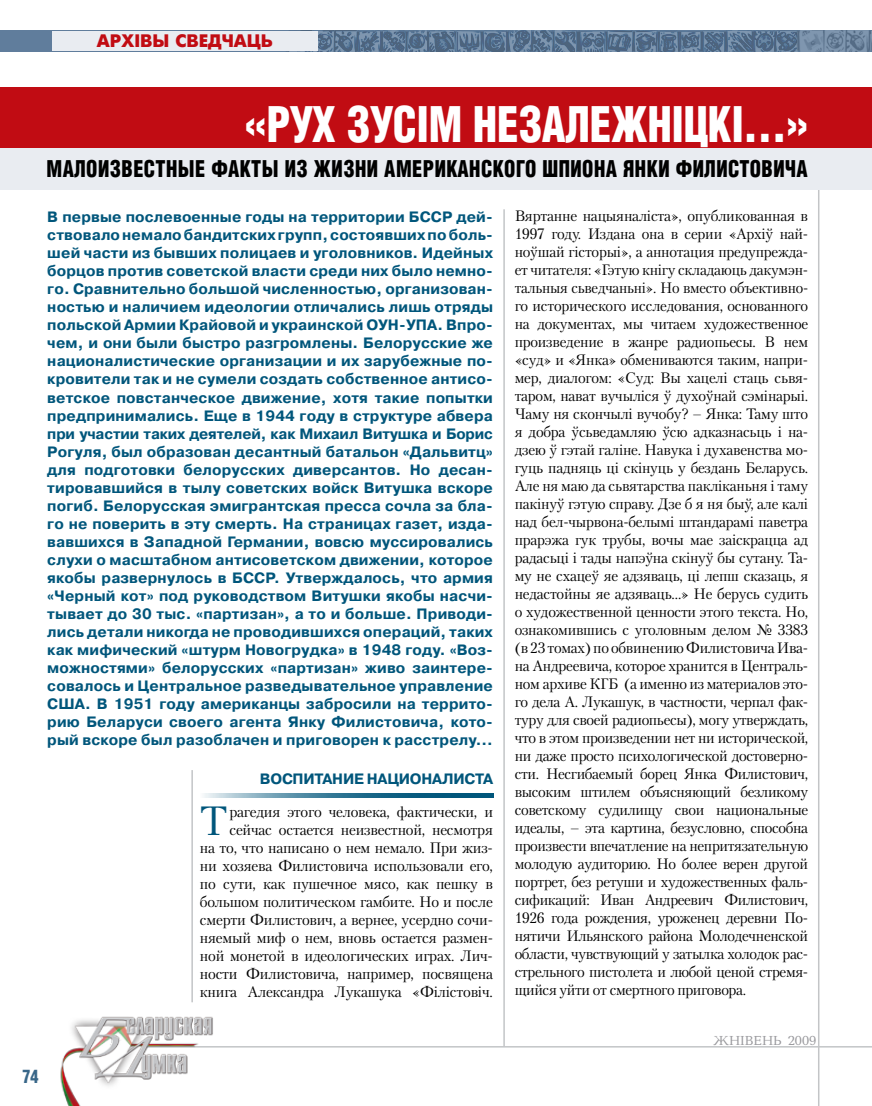
<style>
.page{position:relative;width:872px;height:1106px;background:#fff}
.page>*{position:absolute;margin:0;border:0;box-sizing:border-box;transform-origin:0 0}
.t1{font:700 47.85px "AG Letterica Cond L";color:#fff;scale:.9 1}
.t2{font:40.65px "Petersburg C";color:#00567b}
.t3{font:700 22.5px "AG Letterica Cond L";letter-spacing:.025em;color:#000;scale:.9 1}
.t4{font:18px "Futuris Extra C";color:#c10c13}
.t5{font:700 18px "AG Letterica Cond L";color:#386688;scale:.9 1}
.t6{font:15px/18px "Petersburg C";letter-spacing:-.015em;color:#000;text-align:right}
.t7{font:700 15px/18px "Pragmatica C";letter-spacing:.01em;color:#00567b;text-align:justify}
.t8{font:13.5px "Baltica C";color:#97979b}
</style>
<div class="page">
<img style="left:285px;top:30px;width:587px;height:1px">
<svg style="left:0;top:31px;width:871px;height:21px;background:#5f7995"></svg>
<div style="left:52px;top:31px;width:266px;height:20px;background:#e9ecf1"></div>
<hr style="left:146px;top:1046px;width:726px;height:1px;background:#c3c5c7">
<img style="left:60px;top:1002px;width:170px;height:104px">
<svg style="left:871px;top:31px;width:1px;height:21px"></svg>
<hr style="left:818px;top:176px;width:1px;height:930px;background:#c3c5c7">
<hr style="left:503px;top:209px;width:2px;height:837px;background:#c3c5c7">
<hr style="left:191px;top:770px;width:2px;height:232px;background:#c3c5c7">
<div style="left:0;top:87px;width:872px;height:62px;background:#c10c13"></div>
<div style="left:0;top:148px;width:872px;height:41px;background:#e9ecf1"></div>
<svg style="left:204px;top:793px;width:289px;height:4px"></svg>
<p class="t4" style="left:97px;top:31px;width:177px">АРХІВЫ СВЕДЧАЦЬ</p>
<h1 class="t1" style="left:245px;top:96px;width:627px">´Рух зусім незалежніцкі...ª</h1>
<h3 class="t3" style="left:46px;top:155px;width:847px">Малоизвестные факты из жизни американского шпиона Янки Филистовича</h3>
<p class="t7" style="left:47px;top:208px;width:447px">В первые послевоенные годы на территории БССР дей&shy;ствовало немало бандитских групп, состоявших по боль&shy;шей части из бывших полицаев и уголовников. Идейных борцов против советской власти среди них было немно&shy;го. Сравнительно большой численностью, организован&shy;ностью и наличием идеологии отличались лишь отряды польской Армии Крайовой и украинской ОУН-УПА. Впро&shy;чем, и они были быстро разгромлены. Белорусские же националистические организации и их зарубежные по&shy;кровители так и не сумели создать собственное антисо&shy;ветское повстанческое движение, хотя такие попытки предпринимались. Еще в 1944 году в структуре абвера при участии таких деятелей, как Михаил Витушка и Борис Рогуля, был образован десантный батальон «Дальвитц» для подготовки белорусских диверсантов. Но десан&shy;тировавшийся в тылу советских войск Витушка вскоре погиб. Белорусская эмигрантская пресса сочла за бла&shy;го не поверить в эту смерть. На страницах газет, изда&shy;вавшихся в Западной Германии, вовсю муссировались слухи о масштабном антисоветском движении, которое якобы развернулось в БССР. Утверждалось, что армия «Черный кот» под руководством Витушки якобы насчи&shy;тывает до 30 тыс. «партизан», а то и больше. Приводи&shy;лись детали никогда не проводившихся операций, таких как мифический «штурм Новогрудка» в 1948 году. «Воз&shy;можностями» белорусских «партизан» живо заинтере&shy;совалось и Центральное разведывательное управление США. В 1951 году американцы забросили на террито&shy;рию Беларуси своего агента Янку Филистовича, кото&shy;рый вскоре был разоблачен и приговорен к расстрелу…</p>
<p class="t7" style="left:260px;top:769px;width:23px">Воспи</p>
<p class="t7" style="left:314px;top:769px;width:20px">тание</p>
<p class="t7" style="left:367px;top:769px;width:12px">национа</p>
<p class="t7" style="left:442px;top:769px;width:51px">листа</p>
<h2 class="t2" style="left:200px;top:796px;width:29px">Т</h2>
<p class="t6" style="left:514px;top:206px;width:295px;text-align:justify">Вяртанне нацыяналіста», опубликованная в 1997 году. Издана она в серии «Архіў най&shy;ноўшай гісторыі», а аннотация предупрежда&shy;ет читателя: «Гэтую кнігу складаюць дакумэн&shy;тальныя сьведчаньні». Но вместо объективно&shy;го исторического исследования, основанного на документах, мы читаем художественное произведение в жанре радиопьесы. В нем «суд» и «Янка» обмениваются таким, напри&shy;мер, диалогом: «Суд: Вы хацелі стаць сьвя&shy;таром, нават вучыліся ў духоўнай сэмінарыі.<br>Чаму ня скончылі вучобу? – Янка: Таму што я добра ўсьведамляю ўсю адказнасьць і на&shy;дзею ў гэтай галіне. Навука і духавенства мо&shy;гуць падняць ці скінуць у бездань Беларусь.<br>Але ня маю да сьвятарства пакліканьня і таму пакінуў гэтую справу. Дзе б я ня быў, але калі над бел-чырвона-белымі штандарамі паветра прарэжа гук трубы, вочы мае заіскрацца ад радасьці і тады напэўна скінуў бы сутану. Та&shy;му не схацеў яе адзяваць, ці лепш сказаць, я недастойны яе адзяваць…» Не берусь судить о художественной ценности этого текста. Но, ознакомившись с уголовным делом № 3383 (в 23 томах) по обвинению Филистовича Ива&shy;на Андреевича, которое хранится в Централь&shy;ном архиве КГБ (а именно из материалов это&shy;го дела А. Лукашук, в частности, черпал фак&shy;туру для своей радиопьесы), могу утверждать, что в этом произведении нет ни исторической, ни даже просто психологической достоверно&shy;сти. Несгибаемый борец Янка Филистович, высоким штилем объясняющий безликому советскому судилищу свои национальные идеалы, – эта картина, безусловно, способна произвести впечатление на непритязательную молодую аудиторию. Но более верен другой портрет, без ретуши и художественных фаль&shy;сификаций: Иван Андреевич Филистович, 1926 года рождения, уроженец деревни По&shy;нятичи Ильянского района Молодечненской области, чувствующий у затылка холодок рас&shy;стрельного пистолета и любой ценой стремя&shy;щийся уйти от смертного приговора.</p>
<p class="t6" style="left:200px;top:802px;width:294px">рагедия этого человека, фактически, и сейчас остается неизвестной, несмотря<br>на то, что написано о нем немало. При жиз&shy;ни хозяева Филистовича использовали его, по сути, как пушечное мясо, как пешку в большом политическом гамбите. Но и после смерти Филистович, а вернее, усердно сочи&shy;няемый миф о нем, вновь остается размен&shy;ной монетой в идеологических играх. Лич&shy;ности Филистовича, например, посвящена книга Александра Лукашука «Філістовіч.</p>
<p class="t5" style="left:23px;top:1065px;width:20px">74</p>
<p class="t8" style="left:713px;top:1033px;width:105px">ЖНІВень 2009</p>
</div>
